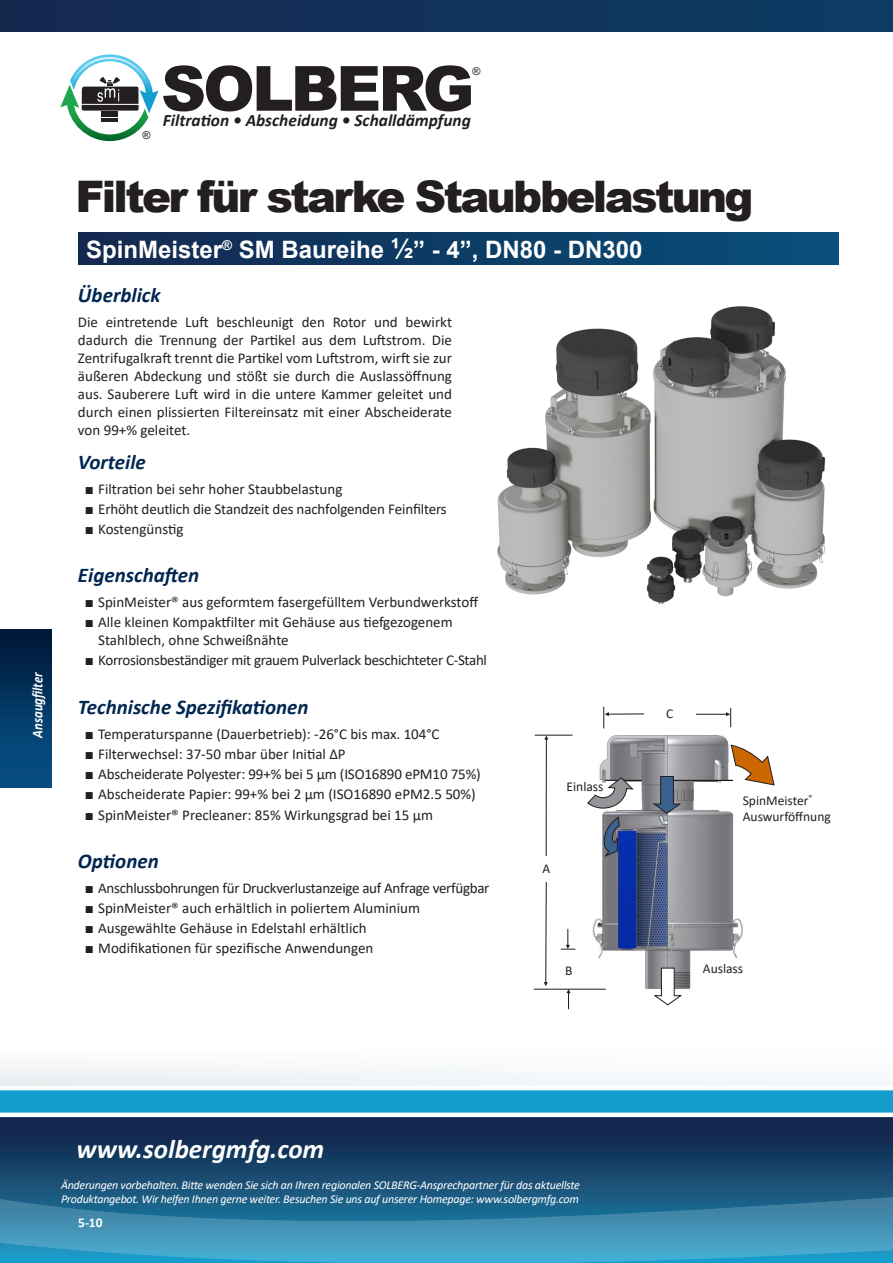
<style>
.page{position:relative;width:893px;height:1263px;background:#fff}
.page>*{position:absolute;margin:0;border:0;box-sizing:border-box;transform-origin:0 0}
.t1{font:900 62.25px "Arial";letter-spacing:-.045em;color:#231f20}
.t2{font:900 43.5px "Arial";letter-spacing:-.06em;color:#231f20}
.t3{font:italic 700 27px "Calibri";color:#fff}
.Section_Headline__on{font:700 24px "Arial";color:#fff}
.Section_Title{font:italic 700 21px "Calibri";color:#002751}
.t4{font:italic 700 17.4px "Calibri";color:#231f20}
.Bullets{font:15px/18px "Calibri";color:#231f20;text-align:justify}
.Bullets-2{font:15px "Calibri";letter-spacing:-.02em;color:#231f20}
.Section_Title-2{font:italic 700 15px "Calibri";color:#fff;scale:.85 1}
.Table_Copy{font:13.5px "Calibri";color:#231f20}
.t5{font:700 13.5px "Calibri";color:#fff}
.t6{font:italic 12px/14.4px "Calibri";letter-spacing:-.02em;color:#fff}
.t7{font:10.95px "Arial";color:#231f20}
.s1{font-size:27px}
.s2{font-family:"Arial"}
</style>
<div class="page">
<svg style="left:0;top:1117px;width:893px;height:146px;background:#256085"></svg>
<svg style="left:0;top:1090px;width:893px;height:23px;background:#1aa0ce"></svg>
<div style="left:0;top:0;width:893px;height:32px;background:#11325a"></div>
<svg style="left:60px;top:54px;width:98px;height:87px"></svg>
<div style="left:0;top:630px;width:51px;height:157px;background:linear-gradient(to bottom,#001738,#07548c)"></div>
<img style="left:587px;top:728px;width:156px;height:261px">
<svg style="left:651px;top:775px;width:30px;height:39px"></svg>
<svg style="left:587px;top:776px;width:48px;height:34px"></svg>
<svg style="left:730px;top:744px;width:45px;height:42px"></svg>
<svg style="left:601px;top:816px;width:19px;height:42px"></svg>
<svg style="left:652px;top:967px;width:30px;height:39px"></svg>
<svg style="left:696px;top:708px;width:35px;height:19px"></svg>
<svg style="left:603px;top:707px;width:41px;height:21px"></svg>
<hr style="left:535px;top:735px;width:37px;height:1px;background:#231f20">
<svg style="left:561px;top:929px;width:14px;height:21px"></svg>
<svg style="left:544px;top:882px;width:4px;height:104px"></svg>
<svg style="left:544px;top:735px;width:4px;height:121px"></svg>
<hr style="left:534px;top:989px;width:72px;height:1px;background:#231f20">
<svg style="left:566px;top:989px;width:4px;height:20px"></svg>
<img style="left:497px;top:306px;width:329px;height:298px">
<div style="left:78px;top:232px;width:761px;height:33px;background:linear-gradient(to right,#14284e,#074f7b)"></div>
<p class="Section_Title-2" style="left:27px;top:737px;width:78px;rotate:-90deg">Ansaugfilter</p>
<p class="t7" style="left:142px;top:128px;width:10px">®</p>
<h1 class="t1" style="left:161px;top:43px;width:315px">SOLBERG</h1>
<p class="t4" style="left:163px;top:108px;width:310px">Filtration • Abscheidung • Schalldämpfung</p>
<p class="t7" style="left:472px;top:63px;width:10px">®</p>
<p class="t2" style="left:75px;top:165px;width:680px">Filter für starke Staubbelastung</p>
<p class="Section_Headline__on" style="left:86px;top:233px;width:558px">SpinMeister<sup>®</sup> SM Baureihe <span class="s1">1/2</span>” - 4”, DN80 - DN300</p>
<p class="Section_Title" style="left:78px;top:280px;width:84px">Überblick</p>
<p class="Bullets" style="left:78px;top:312px;width:376px">Die eintretende Luft beschleunigt den Rotor und bewirkt dadurch die Trennung der Partikel aus dem Luftstrom. Die Zentrifugalkraft trennt die Partikel vom Luftstrom, wirft sie zur äußeren Abdeckung und stößt sie durch die Auslassöffnung aus. Sauberere Luft wird in die untere Kammer geleitet und durch einen plissierten Filtereinsatz mit einer Abscheiderate von 99+% geleitet.</p>
<p class="Section_Title" style="left:78px;top:447px;width:69px">Vorteile</p>
<p class="Bullets" style="left:85px;top:479px;width:259px"><span class="s2">■</span> Filtration bei sehr hoher Staubbelastung</p>
<p class="Bullets" style="left:85px;top:499px;width:364px"><span class="s2">■</span> Erhöht deutlich die Standzeit des nachfolgenden Feinfilters</p>
<p class="Bullets" style="left:85px;top:519px;width:100px"><span class="s2">■</span> Kostengünstig</p>
<p class="Section_Title" style="left:78px;top:560px;width:123px">Eigenschaften</p>
<p class="Bullets" style="left:85px;top:593px;width:395px"><span class="s2">■</span> SpinMeister® aus geformtem fasergefülltem Verbundwerkstoff</p>
<p class="Bullets" style="left:98px;top:613px;width:356px;text-indent:-13px"><span class="s2">■</span> Alle kleinen Kompaktfilter mit Gehäuse aus tiefgezogenem<br>Stahlblech, ohne Schweißnähte</p>
<p class="Bullets-2" style="left:85px;top:650px;width:404px"><span class="s2">■</span> Korrosionsbeständiger mit grauem Pulverlack beschichteter C-Stahl</p>
<p class="Section_Title" style="left:78px;top:692px;width:232px">Technische Spezifikationen</p>
<p class="Bullets" style="left:85px;top:724px;width:356px"><span class="s2">■</span> Temperaturspanne (Dauerbetrieb): -26°C bis max. 104°C</p>
<p class="Bullets" style="left:85px;top:745px;width:262px"><span class="s2">■</span> Filterwechsel: 37-50 mbar über Initial ΔP</p>
<p class="Bullets" style="left:85px;top:765px;width:398px"><span class="s2">■</span> Abscheiderate Polyester: 99+% bei 5 µm (ISO16890 ePM10 75%)</p>
<p class="Bullets" style="left:85px;top:785px;width:393px"><span class="s2">■</span> Abscheiderate Papier: 99+% bei 2 µm (ISO16890 ePM2.5 50%)</p>
<p class="Bullets" style="left:85px;top:805px;width:350px"><span class="s2">■</span> SpinMeister® Precleaner: 85% Wirkungsgrad bei 15 µm</p>
<p class="Section_Title" style="left:78px;top:846px;width:82px">Optionen</p>
<p class="Bullets-2" style="left:85px;top:877px;width:406px"><span class="s2">■</span> Anschlussbohrungen für Druckverlustanzeige auf Anfrage verfügbar</p>
<p class="Bullets" style="left:85px;top:898px;width:337px"><span class="s2">■</span> SpinMeister® auch erhältlich in poliertem Aluminium</p>
<p class="Bullets" style="left:85px;top:919px;width:283px"><span class="s2">■</span> Ausgewählte Gehäuse in Edelstahl erhältlich</p>
<p class="Bullets" style="left:85px;top:939px;width:290px"><span class="s2">■</span> Modifikationen für spezifische Anwendungen</p>
<p class="Table_Copy" style="left:567px;top:777px;width:38px">Einlass</p>
<p class="Table_Copy" style="left:542px;top:859px;width:9px">A</p>
<p class="Table_Copy" style="left:565px;top:961px;width:9px">B</p>
<p class="Table_Copy" style="left:666px;top:704px;width:9px">C</p>
<p class="Table_Copy" style="left:743px;top:791px;width:71px">SpinMeister<sup>®</sup></p>
<p class="Table_Copy" style="left:743px;top:807px;width:90px">Auswurföffnung</p>
<p class="Table_Copy" style="left:703px;top:960px;width:42px">Auslass</p>
<h3 class="t3" style="left:77px;top:1129px;width:249px">www.solbergmfg.com</h3>
<p class="t6" style="left:61px;top:1177px;width:520px">Änderungen vorbehalten. Bitte wenden Sie sich an Ihren regionalen SOLBERG-Ansprechpartner für das aktuellste<br>Produktangebot. Wir helfen Ihnen gerne weiter. Besuchen Sie uns auf unserer Homepage: www.solbergmfg.com</p>
<p class="t5" style="left:78px;top:1213px;width:26px">5-10</p>
</div>
